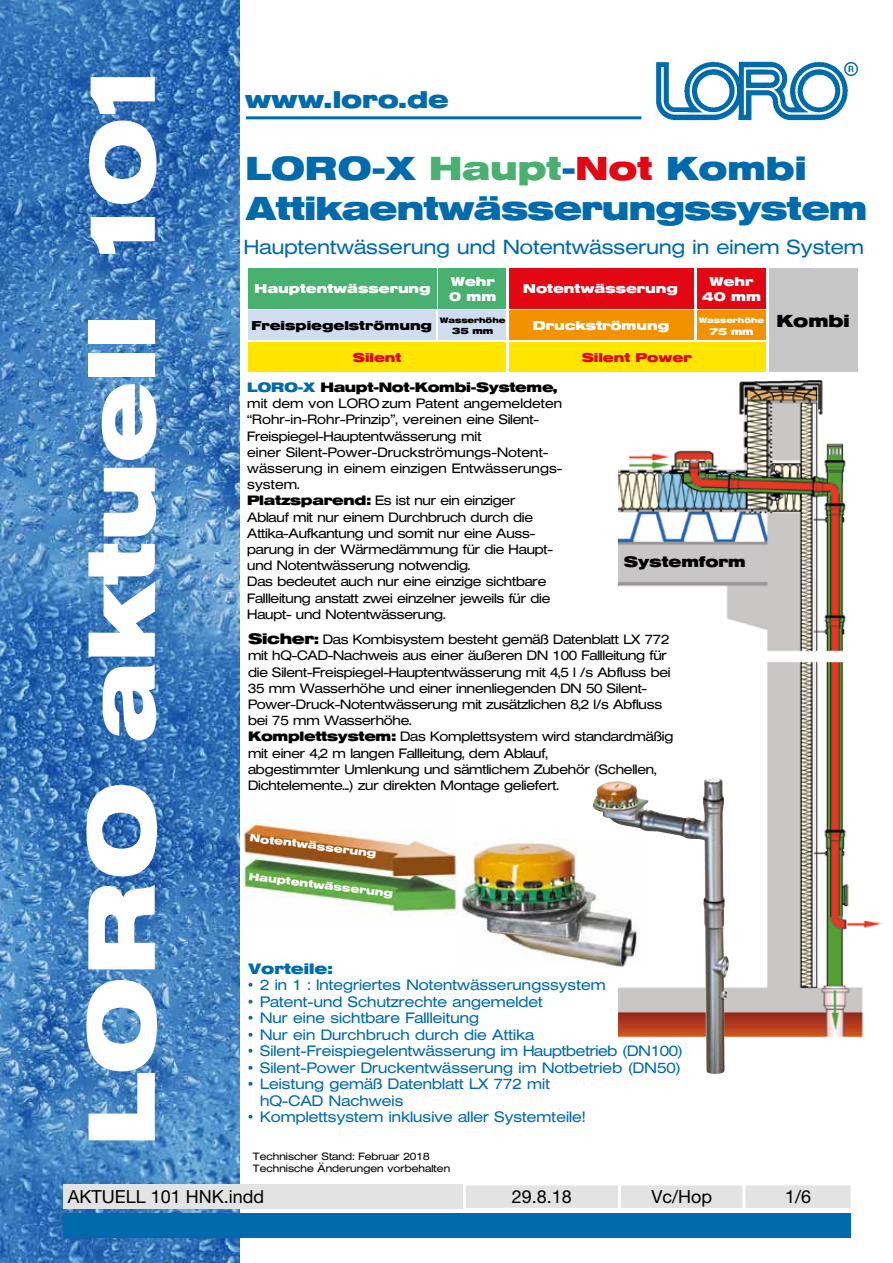
<style>
.page{position:relative;width:893px;height:1263px;background:#fff}
.page>*{position:absolute;margin:0;border:0;box-sizing:border-box;transform-origin:0 0}
.t1{font:700 94.5px "Helvetica Extended BQ";color:#fff}
.t2{font:700 33px/39.6px "Helvetica Extended BQ";letter-spacing:-.02em;color:#006bac}
.t3{font:700 24px "Helvetica Extended BQ";color:#006bac}
.t4{font:300 20.25px "Helvetica Extended BQ";color:#006bac}
.t5{font:18px "Helvetica Neue LT Std";color:#000}
.t6{font:700 17.25px "Helvetica Extended BQ";color:#000}
.t7{font:300 15px/16.5px "Helvetica Extended BQ";color:#006bac}
.t8{font:700 15px "Helvetica Extended BQ";color:#000}
.t9{font:700 15px "Helvetica Extended BQ";color:#006bac}
.t10{font:300 13.5px/16.2px "Helvetica Extended BQ";letter-spacing:-.02em;color:#000}
.t11{font:700 12.75px/15.3px "Helvetica Extended BQ";color:#fff}
.t12{font:700 12.75px "Helvetica Extended BQ";color:#000}
.t13{font:700 12.75px "Helvetica Extended BQ";color:#e30613}
.t14{font:300 10.5px/12px "Helvetica Extended BQ";color:#000}
.t15{font:700 10.5px "Helvetica Extended BQ";color:#fff}
.t16{font:700 9.75px "Helvetica Extended BQ";color:#fff}
.t17{font:700 9px "Helvetica Extended BQ";color:#000}
.t18{font:700 7.8px "Helvetica Extended BQ";letter-spacing:-.01em;color:#000}
.t19{font:700 7.8px "Helvetica Extended BQ";letter-spacing:-.01em;color:#fff}
.s1{color:#49b170}
.s2{color:#e30613}
.s3{font-weight:700;color:#006bac}
.s4{font-weight:700}
.s5{font-weight:700;font-size:15px}
</style>
<div class="page">
<hr style="left:246px;top:116px;width:395px;height:3px;background:#006bac">
<img style="left:656px;top:61px;width:202px;height:60px">
<img style="left:0;top:0;width:240px;height:1263px">
<img style="left:618px;top:380px;width:264px;height:658px">
<div style="left:769px;top:268px;width:88px;height:104px;background:#c6c6c6"></div>
<div style="left:248px;top:268px;width:189px;height:41px;background:#49b170"></div>
<div style="left:438px;top:268px;width:69px;height:41px;background:#49b170"></div>
<div style="left:697px;top:268px;width:68px;height:41px;background:#e30613"></div>
<div style="left:248px;top:342px;width:258px;height:30px;background:#ffe600"></div>
<div style="left:507px;top:268px;width:187px;height:41px;background:#e30613"></div>
<div style="left:508px;top:342px;width:257px;height:30px;background:#ffe600"></div>
<div style="left:438px;top:310px;width:69px;height:30px;background:#cfddef"></div>
<div style="left:697px;top:310px;width:69px;height:30px;background:#f39200"></div>
<div style="left:508px;top:310px;width:186px;height:30px;background:#f39200"></div>
<div style="left:248px;top:310px;width:187px;height:30px;background:#cfddef"></div>
<hr style="left:506px;top:266px;width:3px;height:109px;background:#fff">
<img style="left:592px;top:777px;width:136px;height:297px">
<div style="left:457px;top:837px;width:189px;height:130px;background:#fff"></div>
<img style="left:457px;top:840px;width:180px;height:127px">
<div style="left:64px;top:1214px;width:787px;height:24px;background:#006bac"></div>
<div style="left:64px;top:1185px;width:399px;height:24px;background:#e3e3e3"></div>
<div style="left:620px;top:1185px;width:123px;height:24px;background:#e3e3e3"></div>
<div style="left:620px;top:1184px;width:124px;height:25px;border:2px solid #fff"></div>
<div style="left:465px;top:1185px;width:154px;height:24px;background:#e3e3e3"></div>
<div style="left:464px;top:1184px;width:156px;height:25px;border:2px solid #fff"></div>
<div style="left:745px;top:1185px;width:106px;height:24px;background:#e3e3e3"></div>
<div style="left:744px;top:1184px;width:108px;height:25px;border:2px solid #fff"></div>
<img style="left:244px;top:821px;width:213px;height:94px">
<h1 class="t1" style="left:67px;top:1146px;width:1100px;rotate:-90deg">LORO aktuell 101</h1>
<h3 class="t3" style="left:245px;top:86px;width:205px">www.loro.de</h3>
<h2 class="t2" style="left:245px;top:149px;width:623px">LORO-X <span class="s1">Haupt</span>-<span class="s2">Not</span> Kombi<br>Attikaentwässerungssystem</h2>
<h3 class="t4" style="left:244px;top:235px;width:622px">Hauptentwässerung und Notentwässerung in einem System</h3>
<p class="t11" style="left:255px;top:281px;width:178px">Hauptentwässerung</p>
<p class="t11" style="left:449px;top:274px;width:49px">Wehr<br>0 mm</p>
<p class="t11" style="left:702px;top:274px;width:60px;text-align:center">Wehr<br>40 mm</p>
<p class="t11" style="left:523px;top:281px;width:156px">Notentwässerung</p>
<p class="t19" style="left:699px;top:316px;width:67px">Wasserhöhe</p>
<p class="t18" style="left:440px;top:316px;width:67px">Wasserhöhe</p>
<p class="t17" style="left:452px;top:326px;width:42px">35 mm</p>
<p class="t12" style="left:251px;top:318px;width:182px">Freispiegelströmung</p>
<p class="t11" style="left:533px;top:318px;width:138px">Druckströmung</p>
<p class="t16" style="left:709px;top:326px;width:46px">75 mm</p>
<p class="t13" style="left:353px;top:350px;width:50px">Silent</p>
<p class="t10" style="left:247px;top:379px;width:317px"><span class="s3">LORO-X</span> <span class="s4">Haupt-Not-Kombi-Systeme, </span>mit dem von LORO zum Patent angemeldeten “Rohr-in-Rohr-Prinzip”, vereinen eine Silent-Freispiegel-Hauptentwässerung mit<br>einer Silent-Power-Druckströmungs-Notent&shy;wässerung in einem einzigen Entwässerungs&shy;system.<br><span class="s4">Platzsparend:</span> Es ist nur ein einziger<br>Ablauf mit nur einem Durchbruch durch die Attika-Aufkantung und somit nur eine Auss&shy;parung in der Wärmedämmung für die Haupt&shy;und Notentwässerung notwendig.<br>Das bedeutet auch nur eine einzige sichtbare Fallleitung anstatt zwei einzelner jeweils für die Haupt- und Notentwässerung.</p>
<p class="t13" style="left:582px;top:350px;width:111px">Silent Power</p>
<p class="t8" style="left:624px;top:553px;width:123px">Systemform</p>
<p class="t10" style="left:248px;top:632px;width:427px"><span class="s5">Sicher</span><span class="s4">:</span> Das Kombisystem besteht gemäß Datenblatt LX 772 mit hQ-CAD-Nachweis aus einer äußeren DN 100 Fallleitung für die Silent-Freispiegel-Hauptentwässerung mit 4,5 l /s Abfluss bei 35 mm Wasserhöhe und einer innenliegenden DN 50 Silent-Power-Druck-Notentwässerung mit zusätzlichen 8,2 l/s Abfluss bei 75 mm Wasserhöhe.<br><span class="s4">Komplettsystem:</span> Das Komplettsystem wird standardmäßig mit einer 4,2 m langen Fallleitung, dem Ablauf,<br>abgestimmter Umlenkung und sämtlichem Zubehör (Schellen, Dichtelemente...) zur direkten Montage geliefert.</p>
<p class="t6" style="left:776px;top:310px;width:75px">Kombi</p>
<p class="t15" style="left:251px;top:832px;width:129px;rotate:7deg">Notentwässerung</p>
<p class="t15" style="left:250px;top:870px;width:146px;rotate:7deg">Hauptentwässerung</p>
<p class="t9" style="left:248px;top:960px;width:86px">Vorteile:</p>
<p class="t7" style="left:248px;top:977px;width:359px">• 2 in 1 : Integriertes Notentwässerungssystem</p>
<p class="t7" style="left:248px;top:993px;width:296px">• Patent-und Schutzrechte angemeldet</p>
<p class="t7" style="left:248px;top:1010px;width:233px">• Nur eine sichtbare Fallleitung</p>
<p class="t7" style="left:248px;top:1026px;width:288px">• Nur ein Durchbruch durch die Attika</p>
<p class="t7" style="left:248px;top:1043px;width:437px">• Silent-Freispiegelentwässerung im Hauptbetrieb (DN100)</p>
<p class="t7" style="left:248px;top:1059px;width:434px">• Silent-Power Druckentwässerung im Notbetrieb (DN50)</p>
<p class="t7" style="left:260px;top:1076px;width:292px;text-indent:-12px">• Leistung gemäß Datenblatt LX 772 mit hQ-CAD Nachweis</p>
<p class="t7" style="left:248px;top:1109px;width:339px">• Komplettsystem inklusive aller Systemteile!</p>
<p class="t14" style="left:253px;top:1151px;width:199px">Technischer Stand: Februar 2018<br>Technische Änderungen vorbehalten</p>
<h3 class="t5" style="left:68px;top:1186px;width:198px">AKTUELL 101 HNK.indd</h3>
<h3 class="t5" style="left:512px;top:1186px;width:62px">29.8.18</h3>
<h3 class="t5" style="left:651px;top:1186px;width:62px">Vc/Hop</h3>
<h3 class="t5" style="left:785px;top:1186px;width:28px">1/6</h3>
</div>
